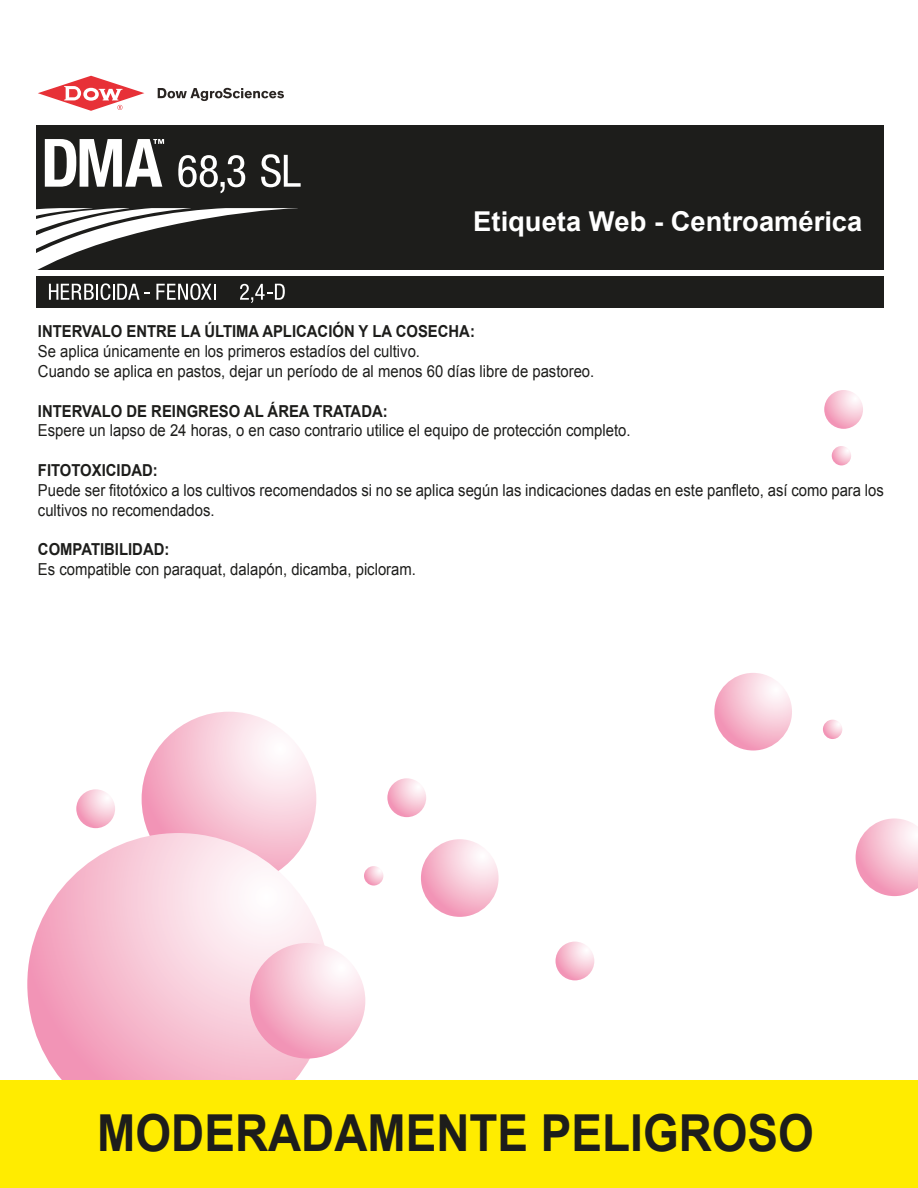
<style>
.page{position:relative;width:918px;height:1188px;background:#fff}
.page>*{position:absolute;margin:0;border:0;box-sizing:border-box;transform-origin:0 0}
.t1{font:700 51px "Arial";color:#1d1d1b;scale:.9 1}
.t2{font:700 27.3px "Arial";color:#fff}
.t3{font:16.5px/19.8px "Arial";color:#1d1d1b;scale:.9 1}
.t4{font:700 16.5px "Arial";color:#1d1d1b;scale:.9 1}
</style>
<div class="page">
<svg style="left:142px;top:712px;width:174px;height:174px;background:#f8cbda"></svg>
<svg style="left:27px;top:833px;width:303px;height:302px;background:#f7c7d6"></svg>
<svg style="left:250px;top:943px;width:115px;height:116px;background:#f7c3d4"></svg>
<svg style="left:421px;top:839px;width:78px;height:78px;background:#f7c4d5"></svg>
<svg style="left:714px;top:673px;width:78px;height:78px;background:#f7c4d5"></svg>
<svg style="left:856px;top:818px;width:62px;height:78px"></svg>
<svg style="left:387px;top:778px;width:39px;height:39px"></svg>
<svg style="left:556px;top:942px;width:38px;height:38px"></svg>
<svg style="left:76px;top:789px;width:39px;height:39px"></svg>
<svg style="left:824px;top:390px;width:39px;height:39px"></svg>
<svg style="left:832px;top:446px;width:19px;height:19px"></svg>
<svg style="left:823px;top:720px;width:19px;height:19px"></svg>
<svg style="left:364px;top:866px;width:19px;height:20px"></svg>
<div style="left:0;top:1081px;width:918px;height:107px;background:#ffec00"></div>
<div style="left:37px;top:125px;width:847px;height:182px;background:#1d1d1b"></div>
<div style="left:36px;top:270px;width:852px;height:6px;background:#fff"></div>
<svg style="left:158px;top:88px;width:126px;height:13px"></svg>
<svg style="left:38px;top:76px;width:106px;height:35px"></svg>
<svg style="left:36px;top:208px;width:262px;height:95px"></svg>
<svg style="left:45px;top:139px;width:119px;height:48px"></svg>
<svg style="left:178px;top:155px;width:67px;height:38px"></svg>
<svg style="left:261px;top:154px;width:40px;height:33px"></svg>
<h2 class="t2" style="left:473px;top:203px;width:391px">Etiqueta Web - Centroamérica</h2>
<p class="t4" style="left:38px;top:321px;width:487px">INTERVALO ENTRE LA ÚLTIMA APLICACIÓN Y LA COSECHA:</p>
<p class="t3" style="left:38px;top:342px;width:620px">Se aplica únicamente en los primeros estadíos del cultivo.<br>Cuando se aplica en pastos, dejar un período de al menos 60 días libre de pastoreo.</p>
<p class="t4" style="left:38px;top:400px;width:390px">INTERVALO DE REINGRESO AL ÁREA TRATADA:</p>
<p class="t3" style="left:38px;top:421px;width:660px">Espere un lapso de 24 horas, o en caso contrario utilice el equipo de protección completo.</p>
<p class="t4" style="left:38px;top:459px;width:135px">FITOTOXICIDAD:</p>
<p class="t3" style="left:38px;top:480px;width:941px">Puede ser fitotóxico a los cultivos recomendados si no se aplica según las indicaciones dadas en este panfleto, así como para los cultivos no recomendados.</p>
<p class="t4" style="left:38px;top:538px;width:148px">COMPATIBILIDAD:</p>
<p class="t3" style="left:38px;top:559px;width:422px">Es compatible con paraquat, dalapón, dicamba, picloram.</p>
<h1 class="t1" style="left:97px;top:1099px;width:798px">MODERADAMENTE PELIGROSO</h1>
</div>
